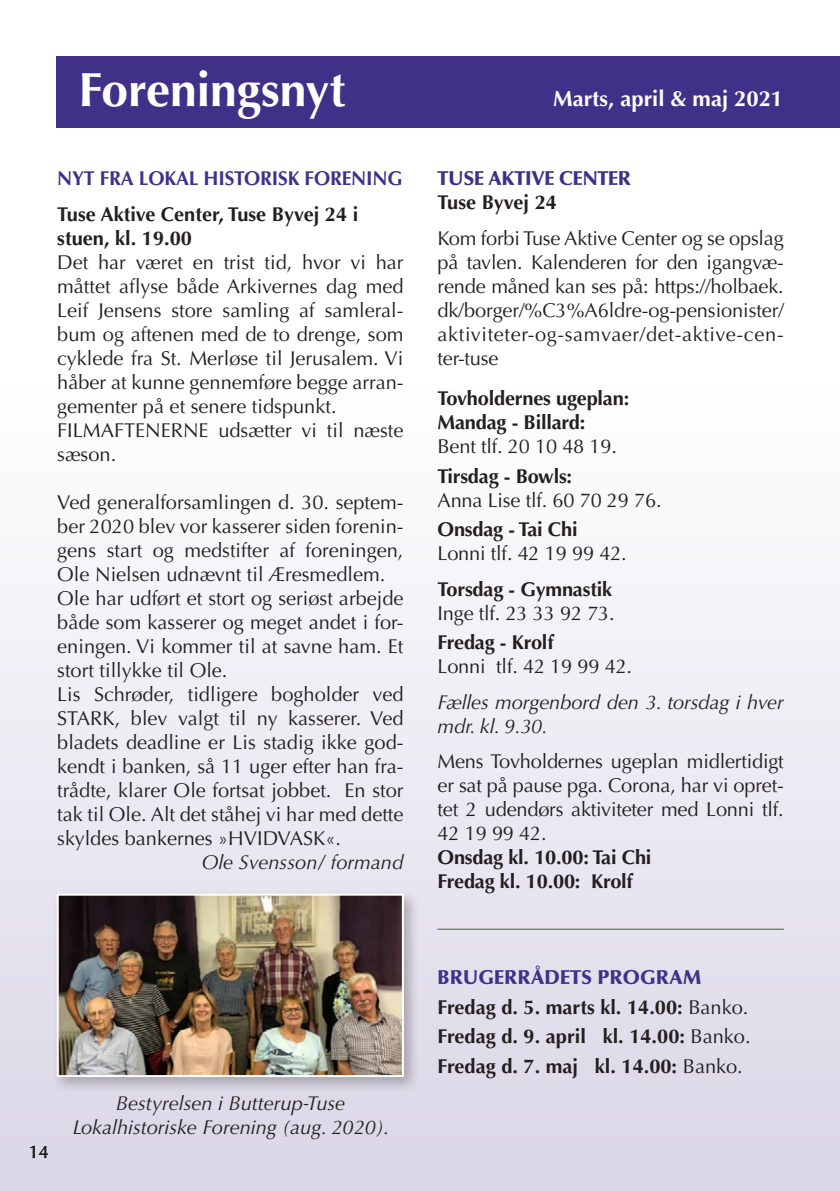
<style>
.page{position:relative;width:840px;height:1191px;background:#fff}
.page>*{position:absolute;margin:0;border:0;box-sizing:border-box;transform-origin:0 0}
.t1{font:700 48px "Optima LT Std";color:#fff}
.t2{font:700 22px "Optima LT Std";color:#fff}
.t3{font:20px/24px "Optima LT Std";color:#231f20;text-align:justify}
.t4{font:700 20px/24px "Optima LT Std";letter-spacing:-.01em;color:#231f20}
.t5{font:italic 20px/24px "Optima LT Std";color:#231f20}
.t6{font:900 20px "Optima LT Std";letter-spacing:-.005em;color:#403088}
.t7{font:700 20px "Optima LT Std";letter-spacing:-.01em;color:#403088}
.t8{font:18px "Optima LT Std";color:#231f20}
.s1{font-weight:400}
</style>
<div class="page">
<div style="left:0;top:390px;width:839px;height:801px;background:linear-gradient(to bottom,#fefefe,#d9d6e6)"></div>
<div style="left:57px;top:57px;width:782px;height:71px;background:#403088"></div>
<hr style="left:437px;top:928px;width:346px;height:1px;background:#3c6b30">
<div style="left:51px;top:888px;width:369px;height:205px;background:#231f20;opacity:.3"></div>
<img style="left:60px;top:896px;width:340px;height:178px">
<div style="left:57px;top:893px;width:346px;height:184px;border:2px solid #fff"></div>
<p class="t1" style="left:79px;top:62px;width:268px">Foreningsnyt</p>
<p class="t7" style="left:57px;top:166px;width:346px">NYT FRA LOKAL HISTORISK FORENING</p>
<p class="t4" style="left:57px;top:202px;width:302px">Tuse Aktive Center, Tuse Byvej 24 i stuen, kl. 19.00</p>
<p class="t3" style="left:57px;top:250px;width:347px">Det har været en trist tid, hvor vi har måttet aflyse både Arkivernes dag med Leif Jensens store samling af samleral&shy;bum og aftenen med de to drenge, som cyklede fra St. Merløse til Jerusalem. Vi håber at kunne gennemføre begge arran&shy;gementer på et senere tidspunkt.</p>
<p class="t3" style="left:57px;top:418px;width:347px">FILMAFTENERNE udsætter vi til næste sæson.</p>
<p class="t3" style="left:57px;top:490px;width:347px">Ved generalforsamlingen d. 30. septem&shy;ber 2020 blev vor kasserer siden forenin&shy;gens start og medstifter af foreningen, Ole Nielsen udnævnt til Æresmedlem.</p>
<p class="t3" style="left:57px;top:586px;width:347px">Ole har udført et stort og seriøst arbejde både som kasserer og meget andet i for&shy;eningen. Vi kommer til at savne ham. Et stort tillykke til Ole.</p>
<p class="t3" style="left:57px;top:682px;width:347px">Lis Schrøder, tidligere bogholder ved STARK, blev valgt til ny kasserer. Ved bladets deadline er Lis stadig ikke god&shy;kendt i banken, så 11 uger efter han fra&shy;trådte, klarer Ole fortsat jobbet. En stor tak til Ole. Alt det ståhej vi har med dette skyldes bankernes »HVIDVASK«.</p>
<p class="t5" style="left:201px;top:850px;width:203px">Ole Svensson/ formand</p>
<p class="t8" style="left:29px;top:1141px;width:22px">14</p>
<p class="t5" style="left:73px;top:1091px;width:318px;text-align:center">Bestyrelsen i Butterup-Tuse<br>Lokalhistoriske Forening (aug. 2020).</p>
<p class="t2" style="left:553px;top:86px;width:231px">Marts, april &amp; maj 2021</p>
<p class="t6" style="left:437px;top:166px;width:195px">TUSE AKTIVE CENTER</p>
<p class="t4" style="left:437px;top:190px;width:121px">Tuse Byvej 24</p>
<p class="t3" style="left:437px;top:226px;width:348px">Kom forbi Tuse Aktive Center og se opslag på tavlen. Kalenderen for den igangvæ&shy;rende måned kan ses på: https://holbaek. dk/borger/%C3%A6ldre-og-pensionister/ aktiviteter-og-samvaer/det-aktive-cen&shy;ter-tuse</p>
<p class="t4" style="left:437px;top:386px;width:193px">Tovholdernes ugeplan:</p>
<p class="t4" style="left:437px;top:410px;width:149px">Mandag - Billard:</p>
<p class="t3" style="left:437px;top:434px;width:181px">Bent tlf. 20 10 48 19.</p>
<p class="t4" style="left:437px;top:464px;width:136px">Tirsdag - Bowls:</p>
<p class="t3" style="left:437px;top:488px;width:225px">Anna Lise tlf. 60 70 29 76.</p>
<p class="t4" style="left:437px;top:518px;width:141px">Onsdag - Tai Chi</p>
<p class="t3" style="left:437px;top:542px;width:191px">Lonni tlf. 42 19 99 42.</p>
<p class="t4" style="left:437px;top:577px;width:176px">Torsdag - Gymnastik</p>
<p class="t3" style="left:437px;top:601px;width:179px">Inge tlf. 23 33 92 73.</p>
<p class="t4" style="left:437px;top:631px;width:117px">Fredag - Krolf</p>
<p class="t3" style="left:437px;top:655px;width:196px">Lonni tlf. 42 19 99 42.</p>
<p class="t5" style="left:437px;top:690px;width:347px">Fælles morgenbord den 3. torsdag i hver mdr. kl. 9.30.</p>
<p class="t3" style="left:437px;top:749px;width:347px">Mens Tovholdernes ugeplan midlertidigt er sat på pause pga. Corona, har vi opret&shy;tet 2 udendørs aktiviteter med Lonni tlf.<br>42 19 99 42.</p>
<p class="t4" style="left:437px;top:845px;width:215px">Onsdag kl. 10.00: Tai Chi</p>
<p class="t4" style="left:437px;top:869px;width:197px">Fredag kl. 10.00: Krolf</p>
<p class="t6" style="left:437px;top:965px;width:265px">BRUGERRÅDETS PROGRAM</p>
<p class="t4" style="left:437px;top:995px;width:312px">Fredag d. 5. marts kl. 14.00: <span class="s1">Banko.</span></p>
<p class="t4" style="left:437px;top:1025px;width:314px">Fredag d. 9. april kl. 14.00: <span class="s1">Banko.</span></p>
<p class="t4" style="left:437px;top:1054px;width:306px">Fredag d. 7. maj kl. 14.00: <span class="s1">Banko.</span></p>
</div>
